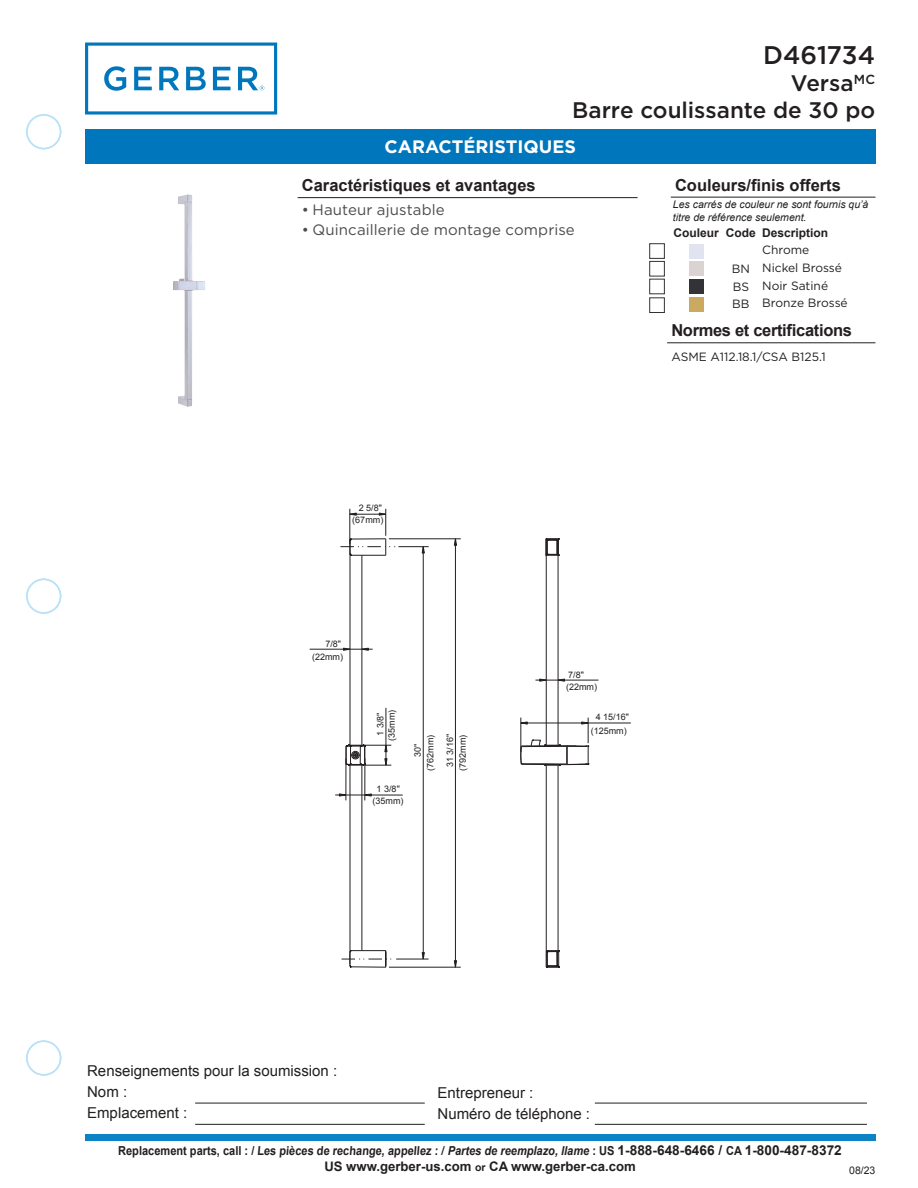
<style>
.page{position:relative;width:918px;height:1188px;background:#fff}
.page>*{position:absolute;margin:0;border:0;box-sizing:border-box;transform-origin:0 0}
.t1{font:500 25.5px "Gotham";color:#231f20}
.t2{font:500 22.5px/27px "Gotham";color:#231f20;text-align:right}
.t3{font:700 18px "Gotham";color:#fff}
.t4{font:700 16.5px "Arial";color:#231f20}
.t5{font:700 16.5px "Arial";letter-spacing:-.02em;color:#231f20}
.t6{font:15px/21.3px "Arial";color:#231f20}
.t7{font:15px "Gotham";letter-spacing:.005em;color:#4b4c4d}
.t8{font:700 13.2px "Arial";color:#231f20}
.t9{font:700 12.3px "Arial";color:#231f20;scale:.89 1}
.t10{font:12px/17.7px "Gotham";color:#231f20}
.t11{font:700 12px "Arial";color:#231f20}
.t12{font:italic 10.5px/12.6px "Arial";color:#231f20}
.t13{font:10.5px "Arial";color:#231f20}
.t14{font:9px/12.8px "Arial";letter-spacing:.005em;color:#231f20;text-align:center}
.s1{font-style:italic}
.s2{font-size:13.65px}
.s3{font-size:10.5px}
</style>
<div class="page">
<div style="left:26px;top:114px;width:35px;height:35px;border:2px solid #b9e1f7;border-radius:50%"></div>
<div style="left:26px;top:1040px;width:35px;height:36px;border:2px solid #b9e1f7;border-radius:50%"></div>
<div style="left:26px;top:579px;width:35px;height:35px;border:2px solid #b9e1f7;border-radius:50%"></div>
<div style="left:85px;top:1135px;width:790px;height:6px;background:#0c83c4"></div>
<svg style="left:85px;top:43px;width:192px;height:72px"></svg>
<div style="left:85px;top:130px;width:790px;height:34px;background:#0077bd"></div>
<hr style="left:195px;top:1103px;width:230px;height:1px;background:#231f20">
<hr style="left:595px;top:1103px;width:272px;height:1px;background:#231f20">
<hr style="left:195px;top:1124px;width:230px;height:1px;background:#231f20">
<hr style="left:595px;top:1124px;width:272px;height:1px;background:#231f20">
<hr style="left:671px;top:197px;width:51px;height:1px;background:#231f20">
<hr style="left:722px;top:197px;width:38px;height:1px;background:#231f20">
<hr style="left:760px;top:197px;width:115px;height:1px;background:#231f20">
<div style="left:649px;top:243px;width:16px;height:16px;border:1px solid #333237"></div>
<div style="left:689px;top:244px;width:15px;height:14px;background:#e1e4f0"></div>
<div style="left:649px;top:261px;width:16px;height:15px;border:1px solid #333237"></div>
<div style="left:689px;top:261px;width:15px;height:15px;background:#dad3d1"></div>
<div style="left:649px;top:279px;width:16px;height:15px;border:1px solid #333237"></div>
<div style="left:689px;top:279px;width:15px;height:15px;background:#333237"></div>
<div style="left:649px;top:297px;width:16px;height:16px;border:1px solid #333237"></div>
<div style="left:689px;top:297px;width:15px;height:15px;background:#cba961"></div>
<hr style="left:667px;top:343px;width:208px;height:1px;background:#231f20">
<hr style="left:298px;top:197px;width:340px;height:1px;background:#231f20">
<img style="left:173px;top:195px;width:32px;height:212px">
<svg style="left:422px;top:547px;width:3px;height:7px"></svg>
<svg style="left:422px;top:952px;width:3px;height:7px"></svg>
<svg style="left:454px;top:538px;width:3px;height:8px"></svg>
<svg style="left:454px;top:960px;width:3px;height:7px"></svg>
<svg style="left:364px;top:793px;width:8px;height:4px"></svg>
<svg style="left:339px;top:793px;width:7px;height:4px"></svg>
<svg style="left:539px;top:679px;width:7px;height:3px"></svg>
<svg style="left:361px;top:648px;width:8px;height:3px"></svg>
<svg style="left:343px;top:648px;width:7px;height:3px"></svg>
<hr style="left:521px;top:723px;width:110px;height:1px;background:#231f20">
<hr style="left:535px;top:680px;width:63px;height:1px;background:#231f20">
<hr style="left:389px;top:967px;width:72px;height:1px;background:#231f20">
<hr style="left:396px;top:959px;width:33px;height:1px;background:#231f20">
<hr style="left:335px;top:795px;width:68px;height:1px;background:#231f20">
<hr style="left:346px;top:758px;width:1px;height:42px;background:#231f20">
<hr style="left:365px;top:758px;width:1px;height:42px;background:#231f20">
<hr style="left:386px;top:708px;width:1px;height:57px;background:#231f20">
<hr style="left:423px;top:547px;width:1px;height:412px;background:#231f20">
<hr style="left:455px;top:539px;width:1px;height:428px;background:#231f20">
<hr style="left:310px;top:649px;width:63px;height:1px;background:#231f20">
<hr style="left:398px;top:546px;width:31px;height:1px;background:#231f20">
<hr style="left:389px;top:539px;width:72px;height:1px;background:#231f20">
<hr style="left:546px;top:765px;width:1px;height:186px;background:#231f20">
<hr style="left:546px;top:555px;width:1px;height:190px;background:#231f20">
<hr style="left:558px;top:555px;width:1px;height:190px;background:#231f20">
<hr style="left:558px;top:765px;width:1px;height:186px;background:#231f20">
<hr style="left:350px;top:765px;width:1px;height:186px;background:#231f20">
<hr style="left:350px;top:555px;width:1px;height:190px;background:#231f20">
<hr style="left:362px;top:555px;width:1px;height:190px;background:#231f20">
<hr style="left:362px;top:765px;width:1px;height:186px;background:#231f20">
<svg style="left:546px;top:539px;width:13px;height:17px"></svg>
<svg style="left:546px;top:950px;width:14px;height:18px"></svg>
<svg style="left:520px;top:718px;width:69px;height:48px"></svg>
<svg style="left:340px;top:509px;width:55px;height:47px"></svg>
<svg style="left:346px;top:745px;width:45px;height:21px"></svg>
<svg style="left:342px;top:950px;width:51px;height:18px"></svg>
<h1 class="t1" style="left:763px;top:38px;width:114px">D461734</h1>
<h2 class="t2" style="left:572px;top:69px;width:305px">Versa<sup>MC<br></sup>Barre coulissante de 30 po</h2>
<h3 class="t3" style="left:385px;top:135px;width:193px">CARACTÉRISTIQUES</h3>
<h3 class="t4" style="left:302px;top:174px;width:235px">Caractéristiques et avantages</h3>
<p class="t7" style="left:302px;top:200px;width:144px">• Hauteur ajustable</p>
<p class="t7" style="left:302px;top:220px;width:274px">• Quincaillerie de montage comprise</p>
<h3 class="t4" style="left:675px;top:174px;width:167px">Couleurs/finis offerts</h3>
<p class="t12" style="left:673px;top:198px;width:197px">Les carrés de couleur ne sont fournis qu’à titre de référence seulement.</p>
<p class="t11" style="left:674px;top:224px;width:156px">Couleur Code Description</p>
<p class="t10" style="left:732px;top:241px;width:117px;text-indent:30px">Chrome<br>BN Nickel Brossé<br>BS Noir Satiné<br>BB Bronze Brossé</p>
<h3 class="t5" style="left:671px;top:319px;width:182px">Normes et certifications</h3>
<p class="t10" style="left:671px;top:348px;width:156px">ASME A112.18.1/CSA B125.1</p>
<p class="t14" style="left:352px;top:503px;width:33px;line-height:11.2px">2 5/8" (67mm)</p>
<p class="t14" style="left:312px;top:637px;width:32px;text-align:right">7/8" (22mm)</p>
<p class="t14" style="left:375px;top:741px;width:33px;line-height:11.2px;rotate:-90deg">1 3/8" (35mm)</p>
<p class="t14" style="left:372px;top:783px;width:33px;line-height:12.1px">1 3/8" (35mm)</p>
<p class="t14" style="left:412px;top:771px;width:38px;rotate:-90deg">30" (762mm)</p>
<p class="t14" style="left:444px;top:771px;width:39px;rotate:-90deg">31 3/16" (792mm)</p>
<p class="t14" style="left:566px;top:668px;width:33px;text-align:left">7/8" (22mm)</p>
<p class="t14" style="left:591px;top:711px;width:40px;line-height:13.4px">4 15/16" (125mm)</p>
<p class="t6" style="left:87px;top:1060px;width:252px">Renseignements pour la soumission :<br>Nom :</p>
<p class="t6" style="left:438px;top:1082px;width:97px">Entrepreneur :</p>
<p class="t6" style="left:87px;top:1102px;width:102px">Emplacement :</p>
<p class="t6" style="left:438px;top:1103px;width:154px">Numéro de téléphone :</p>
<p class="t9" style="left:118px;top:1143px;width:815px">Replacement parts, call : / Les pièces de rechange, appellez : / <span class="s1">Partes de reemplazo, llame</span> : US <span class="s2">1-888-648-6466 /</span> CA <span class="s2">1-800-487-8372</span></p>
<p class="t8" style="left:324px;top:1158px;width:313px">US www.gerber-us.com <span class="s3">or</span> CA www.gerber-ca.com</p>
<p class="t13" style="left:849px;top:1163px;width:28px">08/23</p>
</div>
